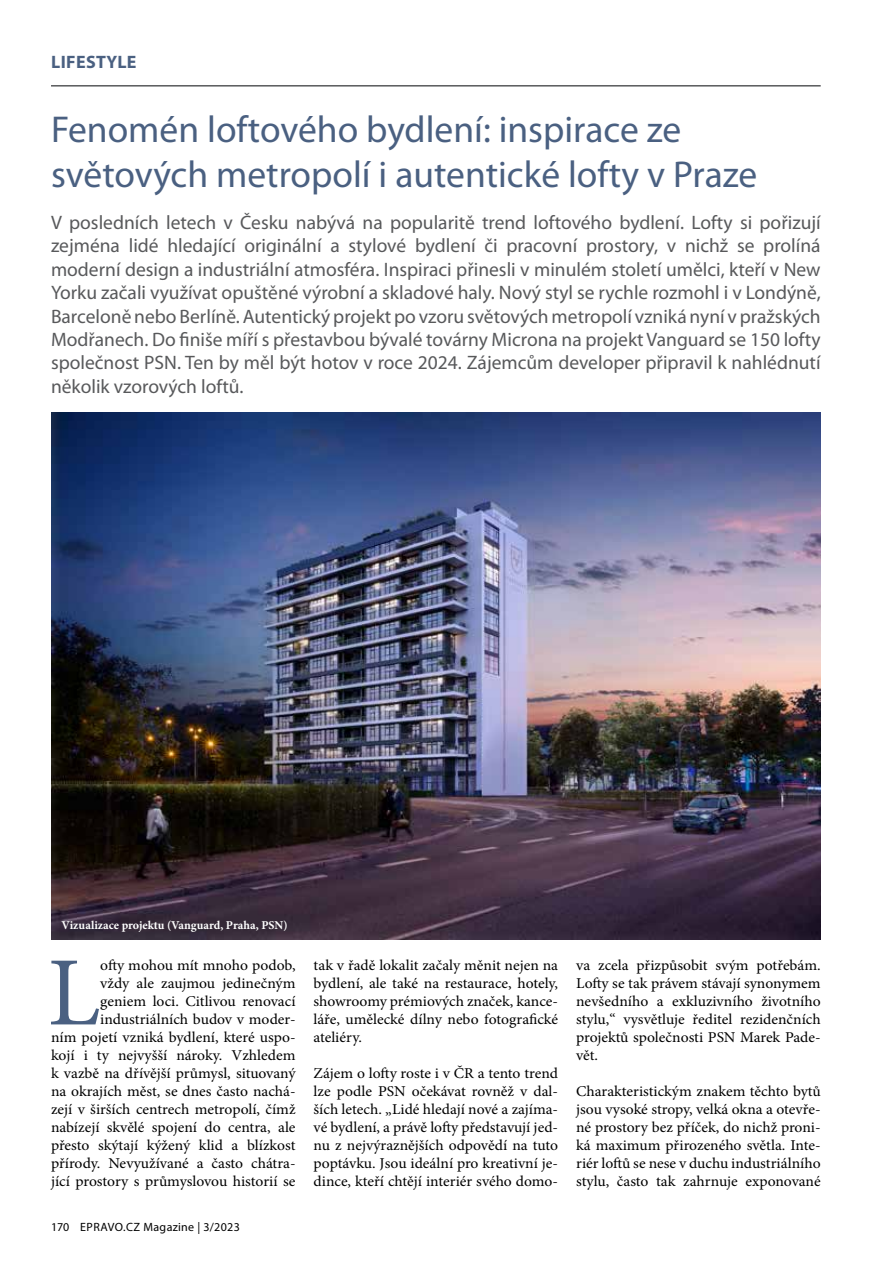
<style>
.page{position:relative;width:893px;height:1263px;background:#fff}
.page>*{position:absolute;margin:0;border:0;box-sizing:border-box;transform-origin:0 0}
.t1{font:98.1px "Minion Pro";color:#4a6081}
.t2{font:37.5px/45px "Myriad Pro";color:#4a6081}
.t3{font:19.5px/23.4px "Myriad Pro";color:#58595b;text-align:justify}
.t4{font:700 18px "Myriad Pro";letter-spacing:.02em;color:#4a6081}
.t5{font:15px/18px "Minion Pro";color:#000;text-align:justify;scale:1.04 1}
.t6{font:700 12px "Minion Pro";color:#fff}
.t7{font:12px "Myriad Pro";letter-spacing:.025em;color:#000}
</style>
<div class="page">
<img style="left:51px;top:412px;width:770px;height:527px">
<hr style="left:51px;top:85px;width:770px;height:2px;background:#58595b">
<p class="t4" style="left:51px;top:52px;width:87px">LIFESTYLE</p>
<h2 class="t2" style="left:51px;top:107px;width:708px">Fenomén loftového bydlení: inspirace ze světových metropolí i autentické lofty v Praze</h2>
<p class="t3" style="left:51px;top:210px;width:771px">V posledních letech v Česku nabývá na popularitě trend loftového bydlení. Lofty si pořizují zejména lidé hledající originální a stylové bydlení či pracovní prostory, v nichž se prolíná moderní design a industriální atmosféra. Inspiraci přinesli v minulém století umělci, kteří v New Yorku začali využívat opuštěné výrobní a skladové haly. Nový styl se rychle rozmohl i v Londýně, Barceloně nebo Berlíně. Autentický projekt po vzoru světových metropolí vzniká nyní v pražských Modřanech. Do finiše míří s přestavbou bývalé továrny Microna na projekt Vanguard se 150 lofty společnost PSN. Ten by měl být hotov v roce 2024. Zájemcům developer připravil k nahlédnutí několik vzorových loftů.</p>
<p class="t6" style="left:62px;top:916px;width:227px">Vizualizace projektu (Vanguard, Praha, PSN)</p>
<p class="t5" style="left:51px;top:957px;width:237px;text-align:right">ofty mohou mít mnoho podob,<br>vždy ale zaujmou jedinečným geniem loci. Citlivou renovací industriálních budov v moder-<br>ním pojetí vzniká bydlení, které uspo&shy;kojí i ty nejvyšší nároky. Vzhledem k vazbě na dřívější průmysl, situovaný na okrajích měst, se dnes často nachá&shy;zejí v širších centrech metropolí, čímž nabízejí skvělé spojení do centra, ale přesto skýtají kýžený klid a blízkost přírody. Nevyužívané a často chátra&shy;jící prostory s průmyslovou historií se</p>
<p class="t5" style="left:314px;top:957px;width:237px">tak v řadě lokalit začaly měnit nejen na bydlení, ale také na restaurace, hotely, showroomy prémiových značek, kance&shy;láře, umělecké dílny nebo fotografické ateliéry.</p>
<h1 class="t1" style="left:47px;top:927px;width:54px">L</h1>
<p class="t5" style="left:314px;top:1065px;width:237px">Zájem o lofty roste i v ČR a tento trend lze podle PSN očekávat rovněž v dal&shy;ších letech. „Lidé hledají nové a zajíma&shy;vé bydlení, a právě lofty představují jed&shy;nu z nejvýraznějších odpovědí na tuto poptávku. Jsou ideální pro kreativní je&shy;dince, kteří chtějí interiér svého domo-</p>
<p class="t7" style="left:51px;top:1219px;width:190px">170 EPRAVO.CZ Magazine | 3/2023</p>
<p class="t5" style="left:576px;top:957px;width:237px">va zcela přizpůsobit svým potřebám.<br>Lofty se tak právem stávají synonymem nevšedního a exkluzivního životního stylu,“ vysvětluje ředitel rezidenčních projektů společnosti PSN Marek Pade&shy;vět.</p>
<p class="t5" style="left:576px;top:1083px;width:237px">Charakteristickým znakem těchto bytů jsou vysoké stropy, velká okna a otevře&shy;né prostory bez příček, do nichž proni&shy;ká maximum přirozeného světla. Inte&shy;riér loftů se nese v duchu industriálního stylu, často tak zahrnuje exponované</p>
</div>
